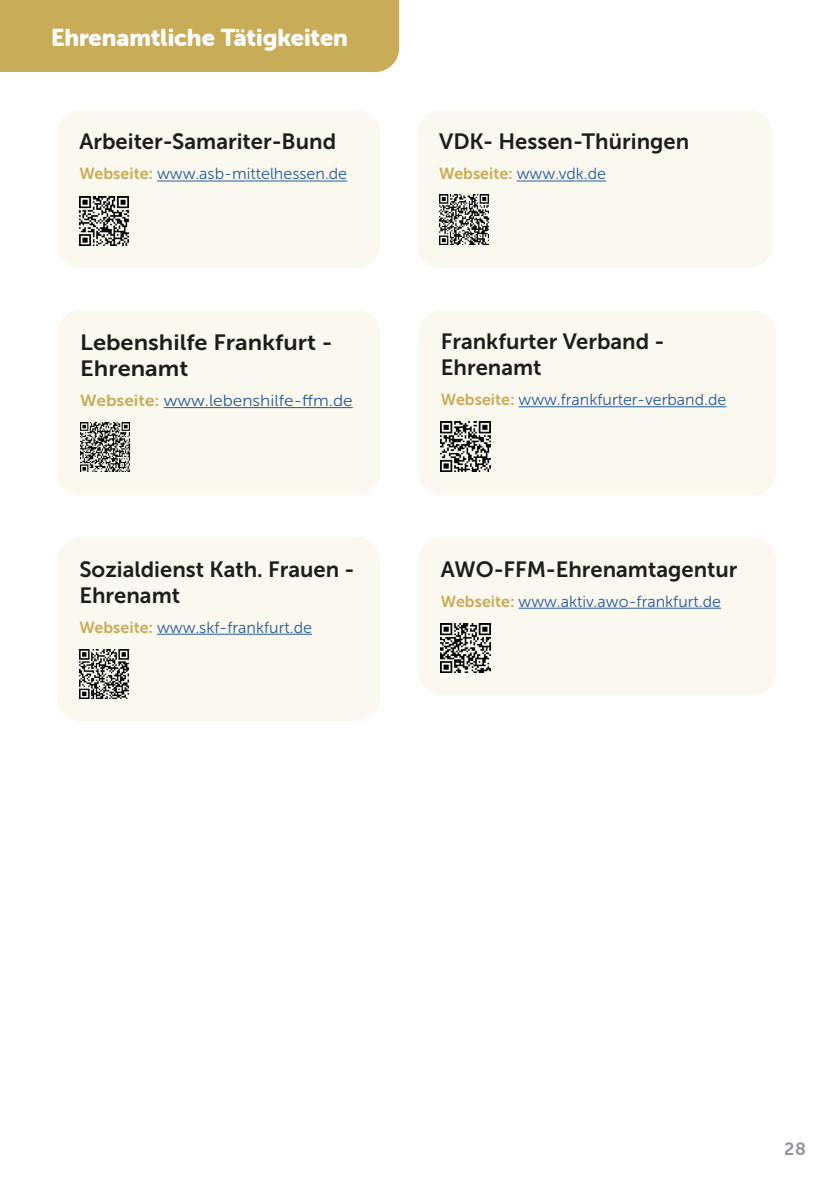
<style>
.page{position:relative;width:840px;height:1191px;background:#fff}
.page>*{position:absolute;margin:0;border:0;box-sizing:border-box;transform-origin:0 0}
.Kapitel-Hinweis_Ecke{font:24px "Museo Sans Rounded 900";color:#fff}
.Adressbox_Überschrift{font:22px/26px "Museo Sans 700";color:#1d1d1b}
.Adressbox_Überschrift-2{font:22px/26px "Museo Sans 700";color:#1d1d1b;scale:1.07 1}
.t1{font:18px "Museo Sans Rounded 700";color:#212349}
.Adressbox_Überschrift-3{font:16px "Museo Sans 300";color:#275b9c}
.Adressbox_Überschrift-4{font:16px "Museo Sans 300";color:#275b9c;scale:1.07 1}
.s1{font-family:"Museo Sans 700";color:#c8ac57}
</style>
<div class="page">
<div style="left:416px;top:110px;width:356px;height:158px;background:#faf8ef;border-radius:24px"></div>
<hr style="left:516px;top:181px;width:89px;height:1px;background:#275b9c">
<img style="left:439px;top:195px;width:49px;height:49px">
<div style="left:57px;top:310px;width:323px;height:185px;background:#faf8ef;border-radius:24px"></div>
<hr style="left:164px;top:407px;width:188px;height:1px;background:#275b9c">
<img style="left:80px;top:423px;width:49px;height:49px">
<div style="left:418px;top:310px;width:357px;height:185px;background:#faf8ef;border-radius:24px"></div>
<hr style="left:518px;top:406px;width:208px;height:1px;background:#275b9c">
<img style="left:440px;top:422px;width:50px;height:49px">
<div style="left:57px;top:537px;width:323px;height:184px;background:#faf8ef;border-radius:24px"></div>
<hr style="left:157px;top:634px;width:155px;height:1px;background:#275b9c">
<img style="left:79px;top:649px;width:50px;height:49px">
<div style="left:57px;top:110px;width:323px;height:158px;background:#faf8ef;border-radius:24px"></div>
<hr style="left:157px;top:181px;width:190px;height:1px;background:#275b9c">
<img style="left:79px;top:196px;width:50px;height:49px">
<div style="left:418px;top:537px;width:357px;height:158px;background:#faf8ef;border-radius:24px"></div>
<hr style="left:518px;top:608px;width:202px;height:1px;background:#275b9c">
<img style="left:440px;top:623px;width:50px;height:49px">
<div style="left:0;top:0;width:399px;height:72px;background:#c8ac57"></div>
<p class="Kapitel-Hinweis_Ecke" style="left:51px;top:23px;width:298px">Ehrenamtliche Tätigkeiten</p>
<p class="Adressbox_Überschrift" style="left:79px;top:129px;width:258px">Arbeiter-Samariter-Bund</p>
<p class="Adressbox_Überschrift-3" style="left:79px;top:165px;width:269px"><span class="s1">Webseite:</span> www.asb-mittelhessen.de</p>
<p class="Adressbox_Überschrift-2" style="left:80px;top:329px;width:237px">Lebenshilfe Frankfurt -<br>Ehrenamt</p>
<p class="Adressbox_Überschrift-4" style="left:80px;top:392px;width:256px"><span class="s1">Webseite:</span> www.lebenshilfe-ffm.de</p>
<p class="Adressbox_Überschrift" style="left:79px;top:556px;width:276px">Sozialdienst Kath. Frauen -<br>Ehrenamt</p>
<p class="Adressbox_Überschrift-3" style="left:79px;top:618px;width:234px"><span class="s1">Webseite:</span> www.skf-frankfurt.de</p>
<p class="Adressbox_Überschrift" style="left:439px;top:129px;width:251px">VDK- Hessen-Thüringen</p>
<p class="Adressbox_Überschrift-3" style="left:439px;top:165px;width:168px"><span class="s1">Webseite:</span> www.vdk.de</p>
<p class="Adressbox_Überschrift" style="left:440px;top:328px;width:225px">Frankfurter Verband -<br>Ehrenamt</p>
<p class="Adressbox_Überschrift-3" style="left:440px;top:391px;width:287px"><span class="s1">Webseite:</span> www.frankfurter-verband.de</p>
<p class="Adressbox_Überschrift" style="left:440px;top:556px;width:298px">AWO-FFM-Ehrenamtagentur</p>
<p class="Adressbox_Überschrift-3" style="left:440px;top:592px;width:281px"><span class="s1">Webseite:</span> www.aktiv.awo-frankfurt.de</p>
<p class="t1" style="left:784px;top:1139px;width:23px">28</p>
</div>
